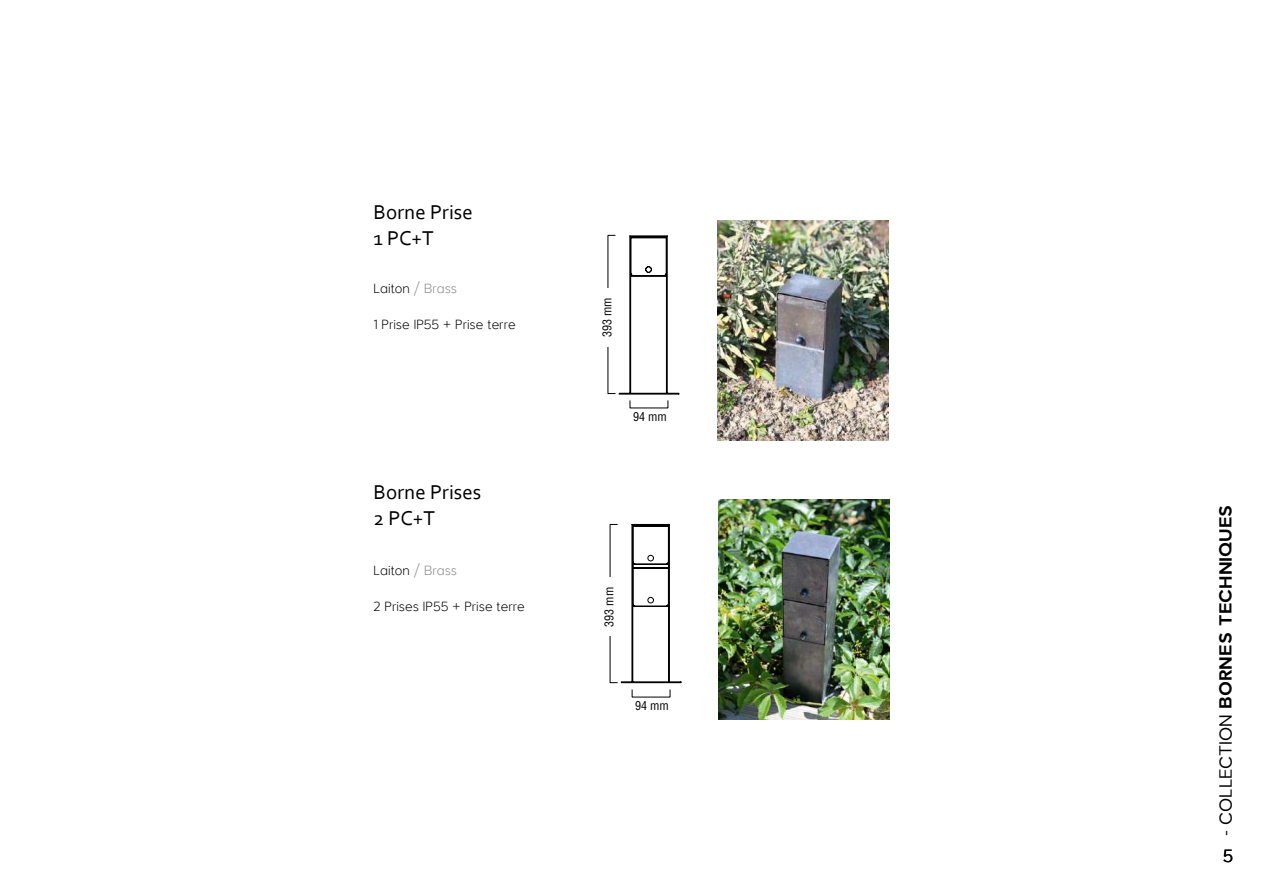
<style>
.page{position:relative;width:1263px;height:893px;background:#fff}
.page>*{position:absolute;margin:0;border:0;box-sizing:border-box;transform-origin:0 0}
.t1{font:21px/25.2px "Corbel";color:#000}
.t2{font:700 18px "Larke Neue";color:#000}
.t3{font:18px "Larke Neue";color:#000}
.t4{font:100 13.5px "Larke Neue";color:#000}
.t5{font:condensed 12px "Helvetica LT Std";color:#000}
.s1{color:#878787}
.s2{font-weight:400}
</style>
<div class="page">
<img style="left:718px;top:220px;width:170px;height:220px">
<img style="left:718px;top:500px;width:171px;height:220px">
<svg style="left:618px;top:235px;width:61px;height:160px"></svg>
<svg style="left:620px;top:524px;width:62px;height:159px"></svg>
<h1 class="t1" style="left:374px;top:199px;width:101px">Borne Prise<br>1 PC+T</h1>
<p class="t4" style="left:374px;top:280px;width:85px">Laiton <span class="s1">/ Brass</span></p>
<p class="t4" style="left:374px;top:316px;width:144px">1 Prise IP55 + Prise terre</p>
<h1 class="t1" style="left:374px;top:479px;width:109px">Borne Prises<br>2 PC+T</h1>
<p class="t4" style="left:374px;top:563px;width:85px">Laiton <span class="s1">/ Brass</span></p>
<p class="t4" style="left:374px;top:599px;width:153px">2 Prises IP55 + Prise terre</p>
<p class="t5" style="left:599px;top:337px;width:41px;rotate:-90deg">393 mm</p>
<p class="t5" style="left:633px;top:409px;width:35px">94 mm</p>
<p class="t5" style="left:602px;top:627px;width:41px;rotate:-90deg">393 mm</p>
<p class="t5" style="left:635px;top:698px;width:35px">94 mm</p>
<h2 class="t2" style="left:1214px;top:836px;width:333px;rotate:-90deg"><span class="s2">- COLLECTION</span> BORNES TECHNIQUES</h2>
<h2 class="t3" style="left:1223px;top:844px;width:12px">5</h2>
</div>
